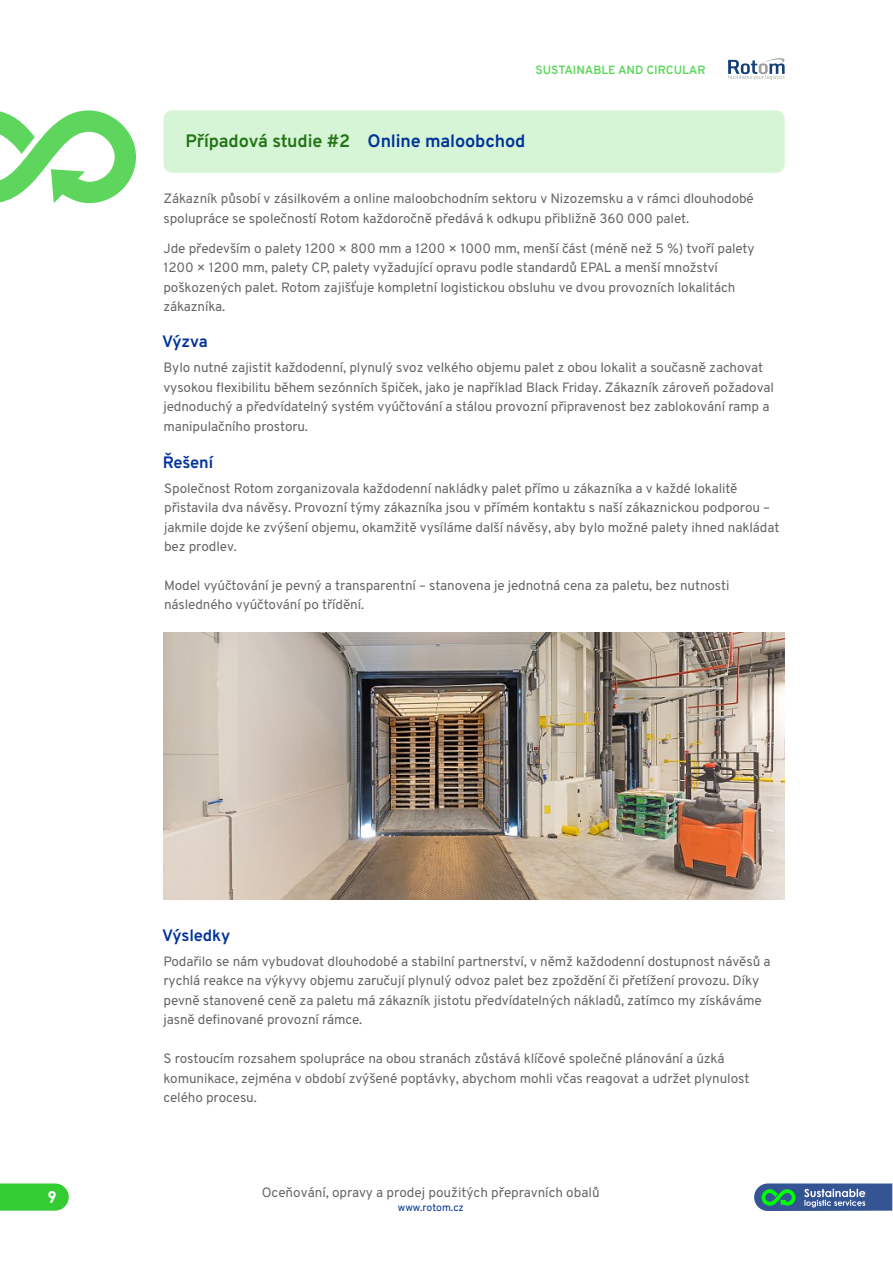
<style>
.page{position:relative;width:893px;height:1263px;background:#fff}
.page>*{position:absolute;margin:0;border:0;box-sizing:border-box;transform-origin:0 0}
.t1{font:700 18px "Overpass";letter-spacing:-.005em;color:#237515}
.t2{font:700 16.5px "Overpass";letter-spacing:-.01em;color:#039}
.t3{font:700 16.35px "Century Gothic";color:#fff}
.t4{font:13.5px/19.5px "Overpass";letter-spacing:-.005em;color:#666}
.t5{font:700 12px "Overpass";color:rgb(51 204 51/.79)}
.t6{font:10.5px "Overpass";color:#039}
.s1{color:#039}
</style>
<div class="page">
<svg style="left:0;top:1183px;width:69px;height:27px;background:#3fcf3f"></svg>
<svg style="left:754px;top:1183px;width:138px;height:28px;background:#4b7897"></svg>
<svg style="left:728px;top:58px;width:57px;height:22px"></svg>
<svg style="left:0;top:110px;width:136px;height:93px"></svg>
<div style="left:164px;top:110px;width:621px;height:63px;background:#d6f4d6;border-radius:9px"></div>
<img style="left:164px;top:633px;width:621px;height:267px">
<p class="t5" style="left:535px;top:65px;width:172px">SUSTAINABLE AND CIRCULAR</p>
<h1 class="t1" style="left:186px;top:134px;width:341px">Případová studie #2 <span class="s1">Online maloobchod</span></h1>
<p class="t4" style="left:163px;top:190px;width:592px">Zákazník působí v zásilkovém a online maloobchodním sektoru v Nizozemsku a v rámci dlouhodobé spolupráce se společností Rotom každoročně předává k odkupu přibližně 360 000 palet.</p>
<p class="t4" style="left:163px;top:240px;width:593px">Jde především o palety 1200 × 800 mm a 1200 × 1000 mm, menší část (méně než 5 %) tvoří palety 1200 × 1200 mm, palety CP, palety vyžadující opravu podle standardů EPAL a menší množství poškozených palet. Rotom zajišťuje kompletní logistickou obsluhu ve dvou provozních lokalitách zákazníka.</p>
<p class="t2" style="left:162px;top:335px;width:47px">Výzva</p>
<p class="t4" style="left:163px;top:359px;width:612px">Bylo nutné zajistit každodenní, plynulý svoz velkého objemu palet z obou lokalit a současně zachovat vysokou flexibilitu během sezónních špiček, jako je například Black Friday. Zákazník zároveň požadoval jednoduchý a předvídatelný systém vyúčtování a stálou provozní připravenost bez zablokování ramp a manipulačního prostoru.</p>
<p class="t2" style="left:163px;top:455px;width:52px">Řešení</p>
<p class="t4" style="left:164px;top:480px;width:617px">Společnost Rotom zorganizovala každodenní nakládky palet přímo u zákazníka a v každé lokalitě přistavila dva návěsy. Provozní týmy zákazníka jsou v přímém kontaktu s naší zákaznickou podporou – jakmile dojde ke zvýšení objemu, okamžitě vysíláme další návěsy, aby bylo možné palety ihned nakládat bez prodlev.</p>
<p class="t4" style="left:164px;top:577px;width:567px">Model vyúčtování je pevný a transparentní – stanovena je jednotná cena za paletu, bez nutnosti následného vyúčtování po třídění.</p>
<p class="t3" style="left:48px;top:1191px;width:11px">9</p>
<p class="t2" style="left:162px;top:928px;width:70px">Výsledky</p>
<p class="t4" style="left:163px;top:953px;width:609px">Podařilo se nám vybudovat dlouhodobé a stabilní partnerství, v němž každodenní dostupnost návěsů a rychlá reakce na výkyvy objemu zaručují plynulý odvoz palet bez zpoždění či přetížení provozu. Díky pevně stanovené ceně za paletu má zákazník jistotu předvídatelných nákladů, zatímco my získáváme jasně definované provozní rámce.</p>
<p class="t4" style="left:163px;top:1050px;width:587px">S rostoucím rozsahem spolupráce na obou stranách zůstává klíčové společné plánování a úzká komunikace, zejména v období zvýšené poptávky, abychom mohli včas reagovat a udržet plynulost celého procesu.</p>
<p class="t4" style="left:262px;top:1183px;width:339px">Oceňování, opravy a prodej použitých přepravních obalů</p>
<p class="t6" style="left:398px;top:1203px;width:67px">www.rotom.cz</p>
</div>
